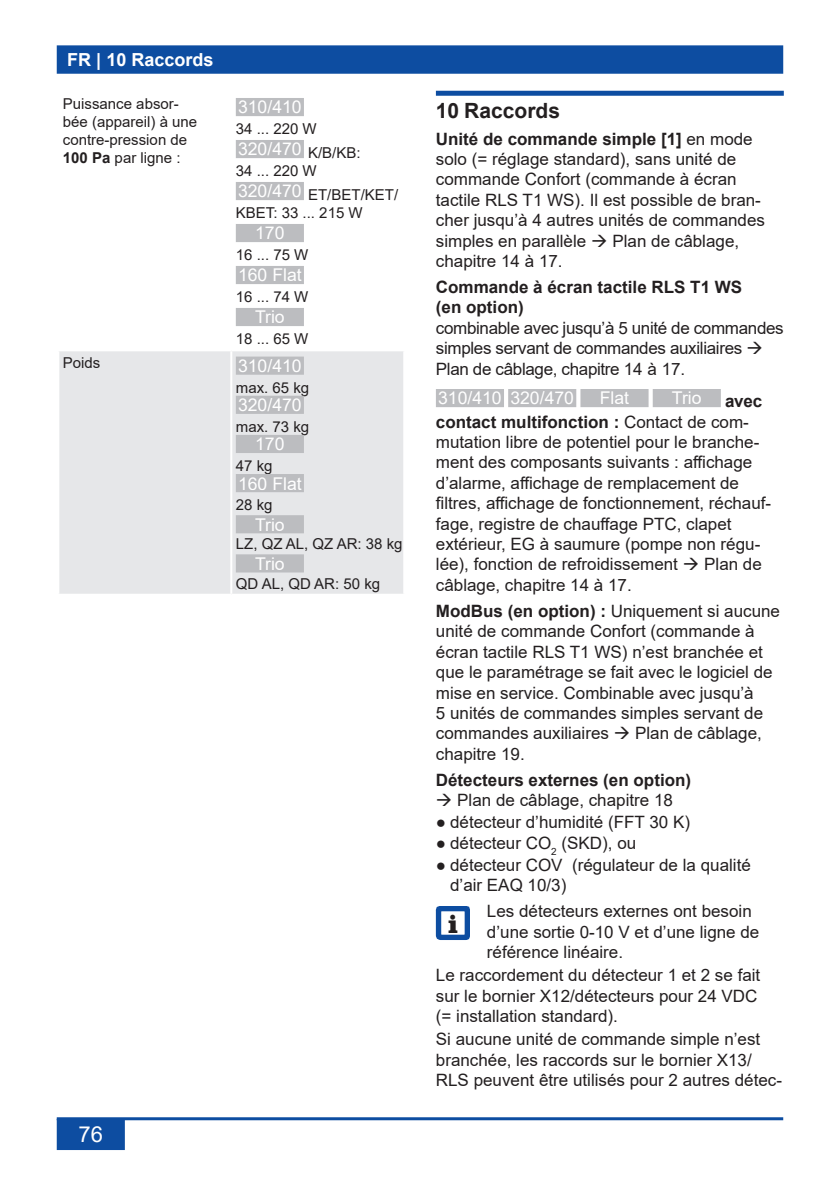
<style>
.page{position:relative;width:840px;height:1191px;background:#fff}
.page>*{position:absolute;margin:0;border:0;box-sizing:border-box;transform-origin:0 0}
.t1{font:900 26.6px "Clarendon BT";color:#231f20}
.t2{font:22px "Arial";color:#fff}
.Überschrift_01{font:700 21px "Arial";color:#231f20}
.t3{font:700 18px "Arial";color:#fff}
.t4{font:17.6px "Arial";color:#fff}
.Grundtext{font:17px/20.4px "Arial";color:#231f20}
.Grundtext-2{font:17px/20.4px "Arial";letter-spacing:-.02em;color:#231f20}
.Hinweis-Überschrift{font:17px/20.4px "Arial";color:#231f20}
.Grundtext-3{font:700 17px "Arial";color:#231f20}
.Tabelleninhalt{font:15px/18px "Arial";color:#231f20}
.s1{font-weight:700}
</style>
<div class="page">
<div style="left:58px;top:1119px;width:66px;height:30px;background:#0d4da1"></div>
<div style="left:57px;top:1118px;width:68px;height:32px;border:2px solid #0d4da1"></div>
<hr style="left:57px;top:1117px;width:725px;height:3px;background:#0d4da1">
<div style="left:58px;top:46px;width:723px;height:27px;background:#0d4da1"></div>
<div style="left:57px;top:45px;width:725px;height:29px;border:2px solid #0d4da1"></div>
<div style="left:59px;top:351px;width:344px;height:243px;background:#e6e7e9"></div>
<hr style="left:230px;top:351px;width:2px;height:243px;background:#fff">
<div style="left:237px;top:99px;width:66px;height:16px;background:#bcbdc0"></div>
<div style="left:236px;top:98px;width:68px;height:18px;border:2px solid #bcbdc0"></div>
<div style="left:237px;top:141px;width:66px;height:16px;background:#bcbdc0"></div>
<div style="left:236px;top:140px;width:68px;height:18px;border:2px solid #bcbdc0"></div>
<div style="left:237px;top:183px;width:66px;height:16px;background:#bcbdc0"></div>
<div style="left:236px;top:182px;width:68px;height:18px;border:2px solid #bcbdc0"></div>
<div style="left:237px;top:225px;width:66px;height:16px;background:#bcbdc0"></div>
<div style="left:236px;top:224px;width:68px;height:18px;border:2px solid #bcbdc0"></div>
<div style="left:237px;top:267px;width:66px;height:16px;background:#bcbdc0"></div>
<div style="left:236px;top:266px;width:68px;height:18px;border:2px solid #bcbdc0"></div>
<div style="left:237px;top:309px;width:66px;height:16px;background:#bcbdc0"></div>
<div style="left:236px;top:308px;width:68px;height:18px;border:2px solid #bcbdc0"></div>
<div style="left:237px;top:357px;width:66px;height:17px;background:#bcbdc0"></div>
<div style="left:236px;top:356px;width:68px;height:19px;border:2px solid #bcbdc0"></div>
<div style="left:237px;top:397px;width:66px;height:16px;background:#bcbdc0"></div>
<div style="left:236px;top:396px;width:68px;height:18px;border:2px solid #bcbdc0"></div>
<div style="left:237px;top:436px;width:66px;height:16px;background:#bcbdc0"></div>
<div style="left:236px;top:435px;width:68px;height:18px;border:2px solid #bcbdc0"></div>
<div style="left:237px;top:475px;width:66px;height:16px;background:#bcbdc0"></div>
<div style="left:236px;top:474px;width:68px;height:18px;border:2px solid #bcbdc0"></div>
<div style="left:237px;top:516px;width:66px;height:16px;background:#bcbdc0"></div>
<div style="left:236px;top:515px;width:68px;height:18px;border:2px solid #bcbdc0"></div>
<div style="left:237px;top:555px;width:66px;height:16px;background:#bcbdc0"></div>
<div style="left:236px;top:554px;width:68px;height:18px;border:2px solid #bcbdc0"></div>
<div style="left:435px;top:91px;width:348px;height:5px;background:#0d4da1"></div>
<div style="left:436px;top:390px;width:66px;height:16px;background:#bcbdc0"></div>
<div style="left:435px;top:389px;width:68px;height:18px;border:2px solid #bcbdc0"></div>
<div style="left:509px;top:390px;width:66px;height:16px;background:#bcbdc0"></div>
<div style="left:508px;top:389px;width:68px;height:18px;border:2px solid #bcbdc0"></div>
<div style="left:581px;top:390px;width:66px;height:16px;background:#bcbdc0"></div>
<div style="left:580px;top:389px;width:68px;height:18px;border:2px solid #bcbdc0"></div>
<div style="left:653px;top:390px;width:66px;height:16px;background:#bcbdc0"></div>
<div style="left:652px;top:389px;width:68px;height:18px;border:2px solid #bcbdc0"></div>
<svg style="left:435px;top:906px;width:34px;height:34px"></svg>
<p class="t3" style="left:67px;top:47px;width:148px">FR | 10 Raccords</p>
<p class="Tabelleninhalt" style="left:63px;top:95px;width:136px">Puissance absor&shy;bée (appareil) à une contre-pression de<br><span class="s1">100 Pa</span> par ligne :</p>
<p class="t4" style="left:238px;top:95px;width:65px">310/410</p>
<p class="Tabelleninhalt" style="left:236px;top:120px;width:82px">34 ... 220 W</p>
<p class="t4" style="left:238px;top:137px;width:65px">320/470</p>
<p class="Tabelleninhalt" style="left:236px;top:144px;width:126px;text-indent:72px">K/B/KB:<br>34 ... 220 W</p>
<p class="t4" style="left:238px;top:179px;width:65px">320/470</p>
<p class="Tabelleninhalt" style="left:236px;top:186px;width:164px;text-indent:72px">ET/BET/KET/<br>KBET: 33 ... 215 W</p>
<p class="t4" style="left:255px;top:221px;width:31px">170</p>
<p class="Tabelleninhalt" style="left:236px;top:246px;width:74px">16 ... 75 W</p>
<p class="t4" style="left:238px;top:263px;width:65px">160 Flat</p>
<p class="Tabelleninhalt" style="left:236px;top:288px;width:74px">16 ... 74 W</p>
<p class="t4" style="left:255px;top:305px;width:31px">Trio</p>
<p class="Tabelleninhalt" style="left:236px;top:330px;width:74px">18 ... 65 W</p>
<p class="Tabelleninhalt" style="left:63px;top:353px;width:39px">Poids</p>
<p class="t4" style="left:238px;top:354px;width:65px">310/410</p>
<p class="Tabelleninhalt" style="left:236px;top:378px;width:75px">max. 65 kg</p>
<p class="t4" style="left:238px;top:393px;width:65px">320/470</p>
<p class="Tabelleninhalt" style="left:236px;top:417px;width:75px">max. 73 kg</p>
<p class="t4" style="left:255px;top:432px;width:31px">170</p>
<p class="Tabelleninhalt" style="left:236px;top:457px;width:38px">47 kg</p>
<p class="t4" style="left:238px;top:471px;width:65px">160 Flat</p>
<p class="Tabelleninhalt" style="left:236px;top:496px;width:38px">28 kg</p>
<p class="t4" style="left:255px;top:512px;width:31px">Trio</p>
<p class="Tabelleninhalt" style="left:236px;top:535px;width:168px">LZ, QZ AL, QZ AR: 38 kg</p>
<p class="t4" style="left:255px;top:551px;width:31px">Trio</p>
<p class="Tabelleninhalt" style="left:236px;top:574px;width:146px">QD AL, QD AR: 50 kg</p>
<p class="t2" style="left:78px;top:1119px;width:26px">76</p>
<p class="Überschrift_01" style="left:435px;top:96px;width:126px">10 Raccords</p>
<p class="Grundtext" style="left:435px;top:128px;width:330px"><span class="s1">Unité de commande simple [1]</span> en mode solo (= réglage standard), sans unité de commande Confort (commande à écran tactile RLS T1 WS). Il est possible de bran&shy;cher jusqu’à 4 autres unités de commandes simples en parallèle → Plan de câblage, chapitre 14 à 17.</p>
<p class="Grundtext-2" style="left:435px;top:277px;width:349px"><span class="s1">Commande à écran tactile RLS T1 WS<br>(en option)<br></span>combinable avec jusqu’à 5 unité de commandes simples servant de commandes auxiliaires → Plan de câblage, chapitre 14 à 17.</p>
<p class="t4" style="left:438px;top:386px;width:65px">310/410</p>
<p class="t4" style="left:510px;top:386px;width:65px">320/470</p>
<p class="t4" style="left:599px;top:386px;width:31px">Flat</p>
<p class="t4" style="left:671px;top:386px;width:31px">Trio</p>
<p class="Grundtext" style="left:435px;top:391px;width:337px;text-indent:289px"><span class="s1">avec contact multifonction :</span> Contact de com&shy;mutation libre de potentiel pour le branche&shy;ment des composants suivants : affichage d’alarme, affichage de remplacement de filtres, affichage de fonctionnement, réchauf&shy;fage, registre de chauffage PTC, clapet extérieur, EG à saumure (pompe non régu&shy;lée), fonction de refroidissement → Plan de câblage, chapitre 14 à 17.</p>
<p class="Grundtext" style="left:435px;top:600px;width:345px"><span class="s1">ModBus (en option) :</span> Uniquement si aucune unité de commande Confort (commande à écran tactile RLS T1 WS) n’est branchée et que le paramétrage se fait avec le logiciel de mise en service. Combinable avec jusqu’à<br>5 unités de commandes simples servant de commandes auxiliaires → Plan de câblage, chapitre 19.</p>
<p class="Grundtext-3" style="left:435px;top:768px;width:257px">Détecteurs externes (en option)</p>
<p class="Grundtext" style="left:435px;top:790px;width:238px">→ Plan de câblage, chapitre 18</p>
<p class="Grundtext" style="left:435px;top:811px;width:255px">● détecteur d’humidité (FFT 30 K)</p>
<p class="Grundtext" style="left:435px;top:833px;width:202px">● détecteur CO<sub>2</sub> (SKD), ou</p>
<p class="Grundtext" style="left:450px;top:854px;width:302px;text-indent:-14px">● détecteur COV (régulateur de la qualité d’air EAQ 10/3)</p>
<p class="t1" style="left:448px;top:907px;width:11px">i</p>
<p class="Hinweis-Überschrift" style="left:486px;top:901px;width:274px">Les détecteurs externes ont besoin d’une sortie 0-10 V et d’une ligne de référence linéaire.</p>
<p class="Grundtext" style="left:435px;top:965px;width:326px">Le raccordement du détecteur 1 et 2 se fait sur le bornier X12/détecteurs pour 24 VDC (= installation standard).</p>
<p class="Grundtext" style="left:435px;top:1029px;width:347px">Si aucune unité de commande simple n’est branchée, les raccords sur le bornier X13/<br>RLS peuvent être utilisés pour 2 autres détec-</p>
</div>
